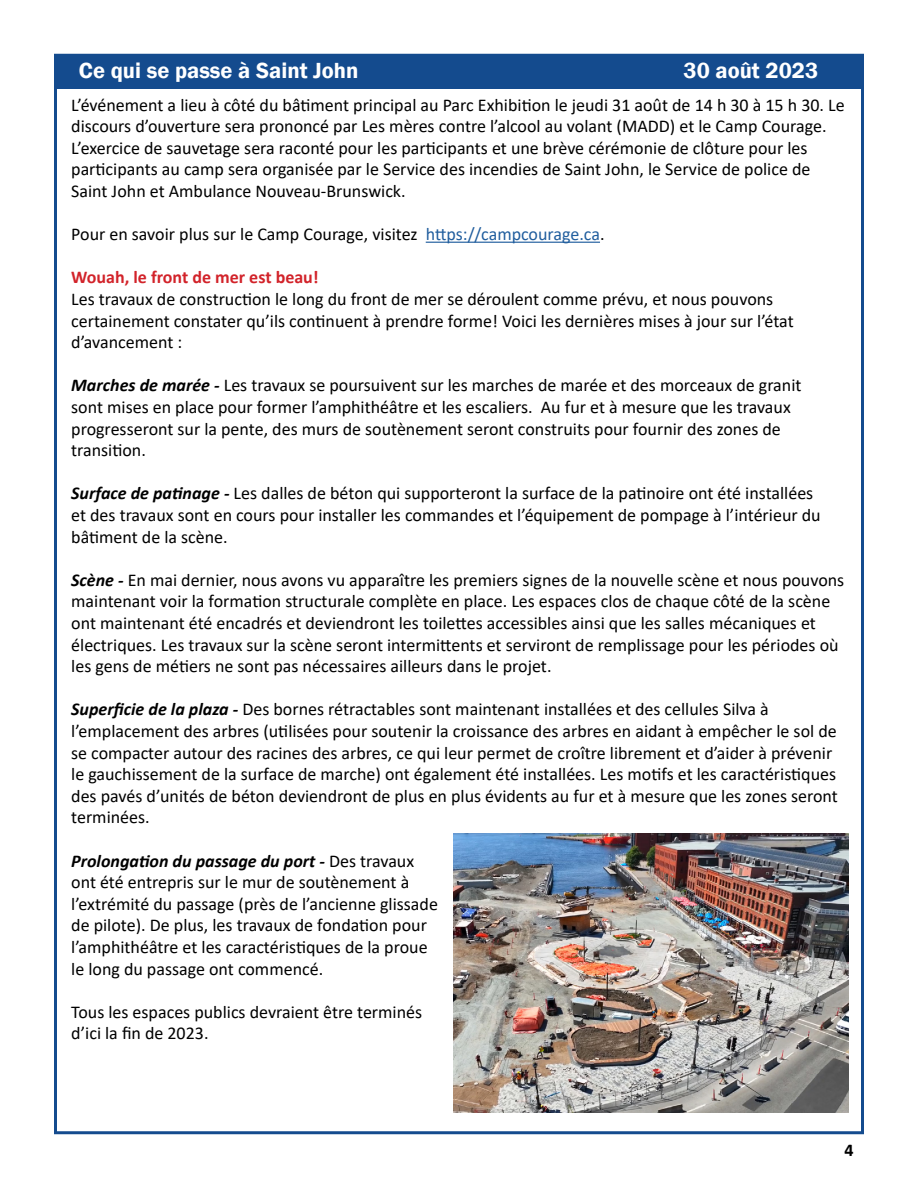
<style>
.page{position:relative;width:918px;height:1188px;background:#fff}
.page>*{position:absolute;margin:0;border:0;box-sizing:border-box;transform-origin:0 0}
.t1{font:600 22.5px "Franklin Gothic";color:#fff}
.t2{font:18px/21.6px "Calibri";color:#000}
.t3{font:700 18px "Calibri";color:#d2232a}
.t4{font:700 18px "Calibri";color:#000}
.s1{color:#215e9e}
.s2{font-weight:700;font-style:italic}
</style>
<div class="page">
<div style="left:54px;top:54px;width:810px;height:34px;background:#144b8e"></div>
<hr style="left:426px;top:242px;width:174px;height:1px;background:#215e9e">
<img style="left:454px;top:834px;width:395px;height:278px">
<p class="t1" style="left:79px;top:57px;width:281px">Ce qui se passe à Saint John</p>
<p class="t1" style="left:684px;top:56px;width:136px">30 août 2023</p>
<p class="t2" style="left:71px;top:93px;width:775px">L’événement a lieu à côté du bâtiment principal au Parc Exhibition le jeudi 31 août de 14 h 30 à 15 h 30. Le discours d’ouverture sera prononcé par Les mères contre l’alcool au volant (MADD) et le Camp Courage.<br>L’exercice de sauvetage sera raconté pour les participants et une brève cérémonie de clôture pour les participants au camp sera organisée par le Service des incendies de Saint John, le Service de police de Saint John et Ambulance Nouveau-Brunswick.</p>
<p class="t2" style="left:71px;top:223px;width:535px">Pour en savoir plus sur le Camp Courage, visitez <span class="s1">https://campcourage.ca</span>.</p>
<p class="t3" style="left:71px;top:265px;width:249px">Wouah, le front de mer est beau!</p>
<p class="t2" style="left:71px;top:288px;width:724px">Les travaux de construction le long du front de mer se déroulent comme prévu, et nous pouvons certainement constater qu’ils continuent à prendre forme! Voici les dernières mises à jour sur l’état d’avancement :</p>
<p class="t2" style="left:71px;top:374px;width:732px"><span class="s2">Marches de marée -</span> Les travaux se poursuivent sur les marches de marée et des morceaux de granit sont mises en place pour former l’amphithéâtre et les escaliers. Au fur et à mesure que les travaux progresseront sur la pente, des murs de soutènement seront construits pour fournir des zones de transition.</p>
<p class="t2" style="left:71px;top:482px;width:751px"><span class="s2">Surface de patinage -</span> Les dalles de béton qui supporteront la surface de la patinoire ont été installées et des travaux sont en cours pour installer les commandes et l’équipement de pompage à l’intérieur du bâtiment de la scène.</p>
<p class="t2" style="left:71px;top:569px;width:775px"><span class="s2">Scène -</span> En mai dernier, nous avons vu apparaître les premiers signes de la nouvelle scène et nous pouvons maintenant voir la formation structurale complète en place. Les espaces clos de chaque côté de la scène ont maintenant été encadrés et deviendront les toilettes accessibles ainsi que les salles mécaniques et électriques. Les travaux sur la scène seront intermittents et serviront de remplissage pour les périodes où les gens de métiers ne sont pas nécessaires ailleurs dans le projet.</p>
<p class="t2" style="left:71px;top:698px;width:768px"><span class="s2">Superficie de la plaza -</span> Des bornes rétractables sont maintenant installées et des cellules Silva à l’emplacement des arbres (utilisées pour soutenir la croissance des arbres en aidant à empêcher le sol de se compacter autour des racines des arbres, ce qui leur permet de croître librement et d’aider à prévenir le gauchissement de la surface de marche) ont également été installées. Les motifs et les caractéristiques des pavés d’unités de béton deviendront de plus en plus évidents au fur et à mesure que les zones seront terminées.</p>
<p class="t2" style="left:71px;top:849px;width:368px"><span class="s2">Prolongation du passage du port -</span> Des travaux ont été entrepris sur le mur de soutènement à l’extrémité du passage (près de l’ancienne glissade de pilote). De plus, les travaux de fondation pour l’amphithéâtre et les caractéristiques de la proue le long du passage ont commencé.</p>
<p class="t2" style="left:71px;top:1001px;width:352px">Tous les espaces publics devraient être terminés d’ici la fin de 2023.</p>
<p class="t4" style="left:844px;top:1137px;width:11px">4</p>
</div>
